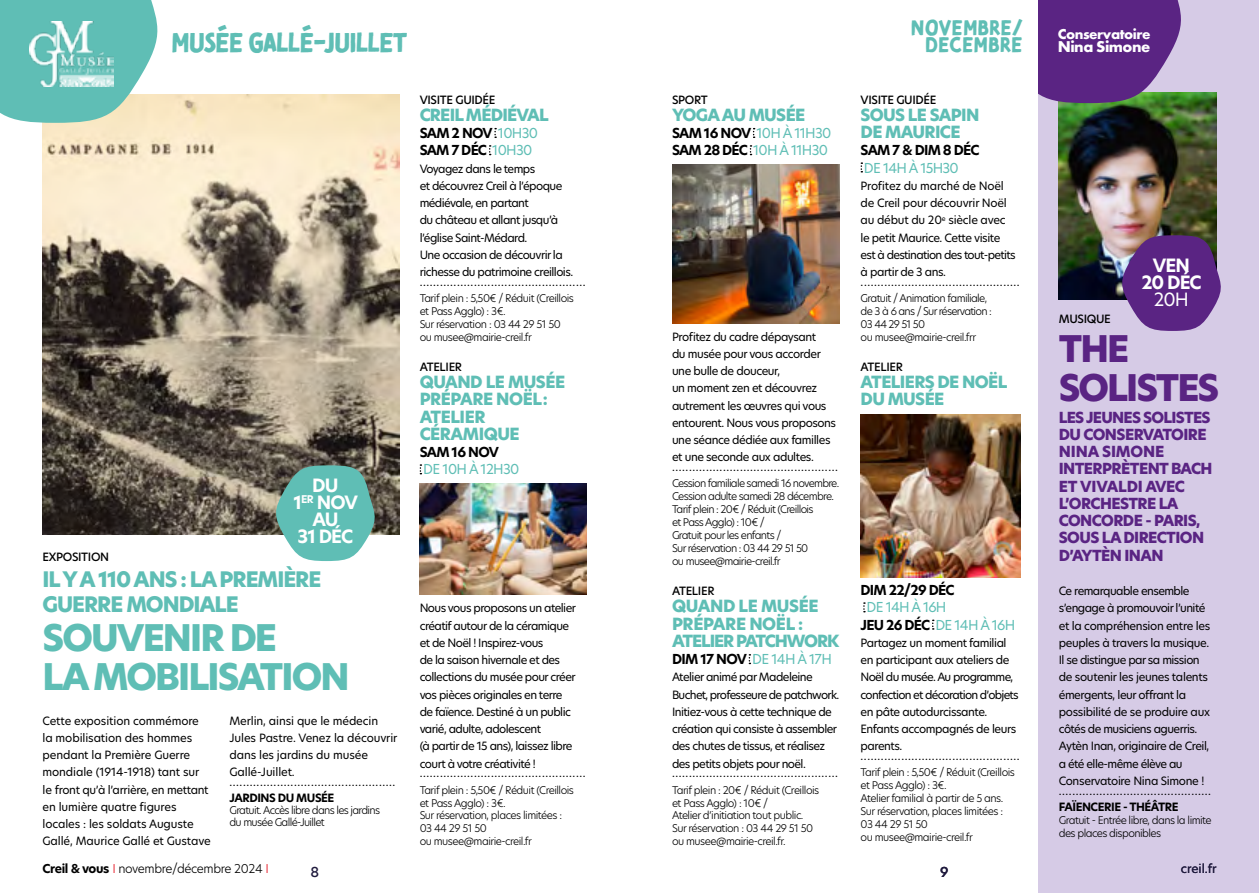
<style>
.page{position:relative;width:1259px;height:893px;background:#fff}
.page>*{position:absolute;margin:0;border:0;box-sizing:border-box;transform-origin:0 0}
.t1{font:800 36px/38.8px "New Hero";letter-spacing:-.055em;color:#5fbeb5}
.t2{font:800 36px/38.8px "New Hero";letter-spacing:-.055em;color:#5a2483}
.t3{font:27px "Tomarik Brush";letter-spacing:-.04em;color:#5fbeb5}
.t4{font:800 21px/25.8px "New Hero";letter-spacing:-.05em;color:#5fbeb5}
.t5{font:21px/17.2px "Tomarik Brush";color:#5fbeb5;text-align:right}
.t6{font:700 18px/17.2px "New Hero";letter-spacing:-.05em;color:#fff;text-align:center}
.t7{font:18px "New Hero";color:#fff}
.t8{font:800 16.5px/17.2px "New Hero";letter-spacing:-.04em;color:#5fbeb5}
.t9{font:700 16.35px "Futura PT";letter-spacing:-.03em;color:#fff}
.t10{font:800 15px/17.2px "New Hero";letter-spacing:-.04em;color:#5a2483}
.t11{font:700 15px "Futura PT";letter-spacing:-.03em;color:#fff}
.t12{font:13.5px/17.2px "New Hero";letter-spacing:-.05em;color:#5fbeb5}
.t13{font:700 13.5px/17.2px "New Hero";letter-spacing:-.055em;color:#000}
.t14{font:500 13.5px "New Hero";color:#201b3e}
.t15{font:300 12px "New Hero";letter-spacing:-.03em;color:#000}
.t16{font:12px "New Hero";color:#201b3e}
.t17{font:11.25px/17.2px "New Hero";letter-spacing:-.05em;color:#000}
.t18{font:11.25px/17.2px "New Hero";letter-spacing:-.01em;color:#000}
.t19{font:500 11.25px "New Hero";letter-spacing:-.03em;color:#000}
.t20{font:700 11.25px "New Hero";letter-spacing:-.04em;color:#000}
.t21{font:300 10.5px/12.9px "New Hero";letter-spacing:-.055em;color:#000}
.s1{font-weight:400;color:#5fbeb5}
.s2{font-weight:700;color:#000}
.s3{font-weight:700}
.s4{color:#e30613}
</style>
<div class="page">
<img style="left:43px;top:95px;width:356px;height:440px">
<svg style="left:0;top:0;width:168px;height:123px"></svg>
<img style="left:29px;top:22px;width:84px;height:64px">
<svg style="left:494px;top:128px;width:2px;height:10px"></svg>
<svg style="left:489px;top:145px;width:2px;height:10px"></svg>
<svg style="left:748px;top:654px;width:2px;height:10px"></svg>
<svg style="left:273px;top:465px;width:107px;height:96px"></svg>
<svg style="left:860px;top:162px;width:2px;height:11px"></svg>
<svg style="left:863px;top:602px;width:2px;height:10px"></svg>
<img style="left:672px;top:164px;width:167px;height:159px">
<img style="left:860px;top:414px;width:160px;height:164px">
<img style="left:420px;top:483px;width:167px;height:112px">
<div style="left:1038px;top:0;width:221px;height:893px;background:#d6cbe6"></div>
<img style="left:1058px;top:93px;width:158px;height:207px">
<svg style="left:1119px;top:235px;width:102px;height:96px"></svg>
<svg style="left:1038px;top:0;width:152px;height:103px"></svg>
<h2 class="t3" style="left:171px;top:18px;width:238px">MUSÉE GALLÉ-JUILLET</h2>
<h3 class="t6" style="left:293px;top:476px;width:66px">DU<br>1<sup>ER</sup> NOV<br>AU<br>31 DÉC</h3>
<p class="t19" style="left:43px;top:549px;width:68px">EXPOSITION</p>
<h3 class="t4" style="left:43px;top:566px;width:280px">IL Y A 110 ANS : LA PREMIÈRE<br>GUERRE MONDIALE</h3>
<h1 class="t1" style="left:43px;top:619px;width:308px">SOUVENIR DE<br>LA MOBILISATION</h1>
<p class="t18" style="left:43px;top:712px;width:170px">Cette exposition commémore la mobilisation des hommes pendant la Première Guerre mondiale (1914-1918) tant sur le front qu’à l’arrière, en mettant en lumière quatre figures locales : les soldats Auguste<br>Gallé, Maurice Gallé et Gustave</p>
<p class="t18" style="left:229px;top:712px;width:170px">Merlin, ainsi que le médecin<br>Jules Pastre. Venez la découvrir dans les jardins du musée<br>Gallé-Juillet.</p>
<p class="t17" style="left:229px;top:773px;width:167px">.................................................</p>
<p class="t20" style="left:229px;top:790px;width:106px">JARDINS DU MUSÉE</p>
<p class="t21" style="left:229px;top:804px;width:152px;line-height:12px">Gratuit. Accès libre dans les jardins du musée Gallé-Juillet</p>
<p class="t19" style="left:420px;top:92px;width:77px">VISITE GUIDÉE</p>
<h3 class="t8" style="left:420px;top:106px;width:131px">CREIL MÉDIÉVAL</h3>
<p class="t13" style="left:420px;top:124px;width:120px">SAM 2 NOV <span class="s1">10H30<br></span>SAM 7 DÉC <span class="s1">10H30</span></p>
<p class="t17" style="left:420px;top:160px;width:155px">Voyagez dans le temps<br>et découvrez Creil à l’époque médiévale, en partant<br>du château et allant jusqu’à l’église Saint-Médard.<br>Une occasion de découvrir la richesse du patrimoine creillois.</p>
<p class="t17" style="left:420px;top:273px;width:167px">.................................................</p>
<p class="t21" style="left:420px;top:291px;width:156px">Tarif plein : 5,50€ / Réduit (Creillois et Pass Agglo) : 3€.<br>Sur réservation : 03 44 29 51 50 ou musee@mairie-creil.fr</p>
<p class="t19" style="left:420px;top:359px;width:44px">ATELIER</p>
<h3 class="t8" style="left:420px;top:374px;width:147px">QUAND LE MUSÉE<br>PRÉPARE NOËL:<br>ATELIER<br>CÉRAMIQUE</h3>
<p class="t13" style="left:420px;top:444px;width:81px">SAM 16 NOV</p>
<p class="t12" style="left:423px;top:461px;width:98px">DE 10H À 12H30</p>
<p class="t17" style="left:420px;top:599px;width:158px">Nous vous proposons un atelier créatif autour de la céramique et de Noël ! Inspirez-vous<br>de la saison hivernale et des collections du musée pour créer vos pièces originales en terre de faïence. Destiné à un public varié, adulte, adolescent<br>(à partir de 15 ans), laissez libre court à votre créativité !</p>
<p class="t17" style="left:420px;top:764px;width:167px">.................................................</p>
<p class="t21" style="left:420px;top:783px;width:156px">Tarif plein : 5,50€ / Réduit (Creillois et Pass Agglo) : 3€.<br>Sur réservation, places limitées :<br>03 44 29 51 50<br>ou musee@mairie-creil.fr</p>
<p class="t19" style="left:672px;top:92px;width:37px">SPORT</p>
<h3 class="t8" style="left:672px;top:106px;width:135px">YOGA AU MUSÉE</h3>
<p class="t12" style="left:672px;top:124px;width:161px"><span class="s2">SAM 16 NOV</span> 10H À 11H30<br><span class="s2">SAM 28 DÉC</span> 10H À 11H30</p>
<p class="t17" style="left:672px;top:328px;width:166px">Profitez du cadre dépaysant<br>du musée pour vous accorder une bulle de douceur,<br>un moment zen et découvrez autrement les œuvres qui vous entourent. Nous vous proposons une séance dédiée aux familles et une seconde aux adultes.</p>
<p class="t17" style="left:672px;top:458px;width:167px">.................................................</p>
<p class="t21" style="left:672px;top:477px;width:169px">Cession familiale samedi 16 novembre.<br>Cession adulte samedi 28 décembre.<br>Tarif plein : 20€ / Réduit (Creillois<br>et Pass Agglo) : 10€ /<br>Gratuit pour les enfants /<br>Sur réservation : 03 44 29 51 50<br>ou musee@mairie-creil.fr</p>
<p class="t19" style="left:672px;top:583px;width:44px">ATELIER</p>
<h3 class="t8" style="left:672px;top:598px;width:169px">QUAND LE MUSÉE<br>PRÉPARE NOËL :<br>ATELIER PATCHWORK</h3>
<p class="t12" style="left:672px;top:650px;width:161px"><span class="s2">DIM 17 NOV</span> DE 14H À 17H</p>
<p class="t17" style="left:672px;top:668px;width:169px">Atelier animé par Madeleine<br>Buchet, professeure de patchwork.<br>Initiez-vous à cette technique de création qui consiste à assembler des chutes de tissus, et réalisez des petits objets pour noël.</p>
<p class="t17" style="left:672px;top:764px;width:167px">.................................................</p>
<p class="t21" style="left:672px;top:783px;width:149px">Tarif plein : 20€ / Réduit (Creillois et Pass Agglo) : 10€ /<br>Atelier d’initiation tout public.<br>Sur réservation : 03 44 29 51 50 ou musee@mairie-creil.fr.</p>
<h3 class="t5" style="left:911px;top:16px;width:113px">NOVEMBRE/<br>DECEMBRE</h3>
<p class="t19" style="left:860px;top:92px;width:77px">VISITE GUIDÉE</p>
<h3 class="t8" style="left:860px;top:106px;width:120px">SOUS LE SAPIN<br>DE MAURICE</h3>
<p class="t13" style="left:860px;top:142px;width:120px">SAM 7 &amp; DIM 8 DÉC</p>
<p class="t12" style="left:864px;top:159px;width:96px">DE 14H À 15H30</p>
<p class="t17" style="left:860px;top:177px;width:156px">Profitez du marché de Noël de Creil pour découvrir Noël au début du 20<sup>e</sup> siècle avec le petit Maurice. Cette visite est à destination des tout-petits à partir de 3 ans.</p>
<p class="t17" style="left:860px;top:273px;width:161px">...............................................</p>
<p class="t21" style="left:860px;top:291px;width:133px">Gratuit / Animation familiale, de 3 à 6 ans / Sur réservation :<br>03 44 29 51 50<br>ou musee@mairie-creil.frr</p>
<p class="t19" style="left:860px;top:359px;width:44px">ATELIER</p>
<h3 class="t8" style="left:860px;top:374px;width:148px">ATELIERS DE NOËL<br>DU MUSÉE</h3>
<p class="t13" style="left:860px;top:582px;width:95px">DIM 22/29 DÉC</p>
<p class="t12" style="left:860px;top:599px;width:156px;text-indent:6px">DE 14H À 16H<br><span class="s2">JEU 26 DÉC</span> DE 14H À 16H</p>
<p class="t17" style="left:860px;top:634px;width:160px">Partagez un moment familial en participant aux ateliers de<br>Noël du musée. Au programme, confection et décoration d’objets en pâte autodurcissante.<br>Enfants accompagnés de leurs parents.</p>
<p class="t17" style="left:860px;top:747px;width:161px">...............................................</p>
<p class="t21" style="left:860px;top:766px;width:156px">Tarif plein : 5,50€ / Réduit (Creillois et Pass Agglo) : 3€.<br>Atelier familial à partir de 5 ans.<br>Sur réservation, places limitées :<br>03 44 29 51 50<br>ou musee@mairie-creil.fr</p>
<p class="t15" style="left:43px;top:860px;width:228px"><span class="s3">Creil &amp; vous</span> <span class="s4">I</span> novembre/décembre 2024 <span class="s4">I</span></p>
<p class="t14" style="left:310px;top:863px;width:10px">8</p>
<p class="t14" style="left:940px;top:863px;width:10px">9</p>
<h3 class="t11" style="left:1057px;top:24px;width:94px">Conservatoire</h3>
<h3 class="t9" style="left:1057px;top:36px;width:94px">Nina Simone</h3>
<h3 class="t6" style="left:1141px;top:256px;width:62px">VEN<br>20 DÉC</h3>
<h3 class="t7" style="left:1154px;top:287px;width:37px">20H</h3>
<p class="t19" style="left:1058px;top:312px;width:54px">MUSIQUE</p>
<h1 class="t2" style="left:1058px;top:330px;width:162px">THE<br>SOLISTES</h1>
<h3 class="t10" style="left:1058px;top:409px;width:155px">LES JEUNES SOLISTES<br>DU CONSERVATOIRE<br>NINA SIMONE<br>INTERPRÈTENT BACH<br>ET VIVALDI AVEC<br>L’ORCHESTRE LA<br>CONCORDE - PARIS,<br>SOUS LA DIRECTION<br>D’AYTÈN INAN</h3>
<p class="t17" style="left:1058px;top:582px;width:153px">Ce remarquable ensemble s’engage à promouvoir l’unité et la compréhension entre les peuples à travers la musique.<br>Il se distingue par sa mission de soutenir les jeunes talents émergents, leur offrant la possibilité de se produire aux côtés de musiciens aguerris.<br>Aytèn Inan, originaire de Creil, a été elle-même élève au<br>Conservatoire Nina Simone !</p>
<p class="t17" style="left:1058px;top:782px;width:154px">.............................................</p>
<p class="t20" style="left:1058px;top:799px;width:121px">FAÏENCERIE - THÉÂTRE</p>
<p class="t21" style="left:1058px;top:813px;width:154px">Gratuit - Entrée libre, dans la limite des places disponibles</p>
<p class="t16" style="left:1181px;top:860px;width:37px">creil.fr</p>
</div>
